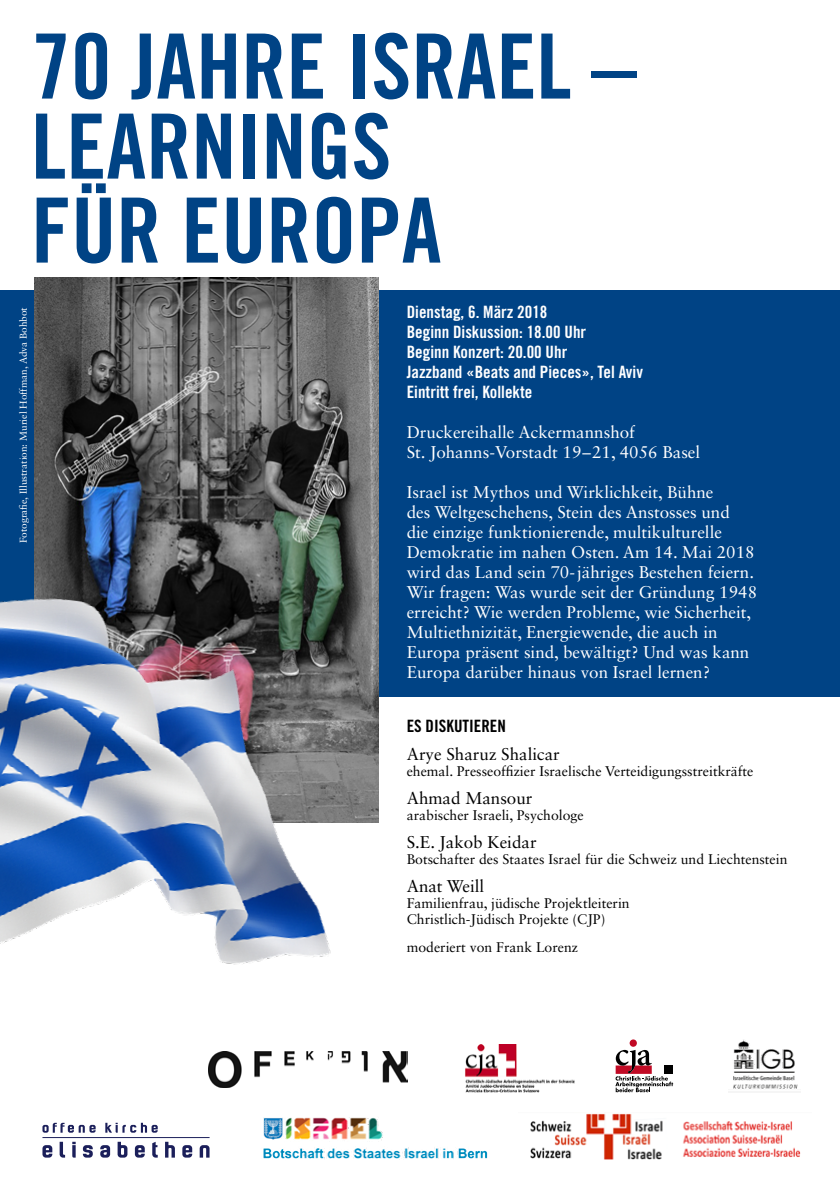
<style>
.page{position:relative;width:840px;height:1191px;background:#fff}
.page>*{position:absolute;margin:0;border:0;box-sizing:border-box;transform-origin:0 0}
.t1{font:90px/82px "Trade Gothic LT Bold Cond Twenty";color:#004385}
.t2{font:17px/20px "Sabon LT Std";color:#fff}
.t3{font:17px/20px "Trade Gothic LT Bold Cond Twenty";color:#fff}
.t4{font:17px "Sabon LT Std";color:#000}
.t5{font:17px "Trade Gothic LT Bold Cond Twenty";color:#000}
.t6{font:14px/16px "Sabon LT Std";color:#000}
.t7{font:10px "Sabon LT Std";color:#fff}
</style>
<div class="page">
<div style="left:0;top:290px;width:839px;height:406px;background:#004385"></div>
<img style="left:35px;top:278px;width:343px;height:300px">
<img style="left:0;top:578px;width:439px;height:555px">
<img style="left:733px;top:1039px;width:65px;height:50px">
<img style="left:260px;top:1111px;width:228px;height:49px">
<svg style="left:199px;top:1145px;width:10px;height:12px"></svg>
<svg style="left:117px;top:1141px;width:10px;height:16px"></svg>
<svg style="left:165px;top:1141px;width:10px;height:16px"></svg>
<svg style="left:100px;top:1145px;width:10px;height:12px"></svg>
<svg style="left:42px;top:1145px;width:10px;height:12px"></svg>
<svg style="left:83px;top:1145px;width:10px;height:12px"></svg>
<svg style="left:60px;top:1141px;width:5px;height:16px"></svg>
<svg style="left:152px;top:1141px;width:6px;height:16px"></svg>
<svg style="left:72px;top:1141px;width:4px;height:16px"></svg>
<svg style="left:135px;top:1145px;width:10px;height:12px"></svg>
<svg style="left:182px;top:1145px;width:10px;height:12px"></svg>
<svg style="left:42px;top:1122px;width:54px;height:10px"></svg>
<svg style="left:105px;top:1122px;width:53px;height:10px"></svg>
<hr style="left:42px;top:1137px;width:167px;height:1px;background:#1b1f5a">
<img style="left:530px;top:1113px;width:271px;height:47px">
<div style="left:629px;top:1039px;width:7px;height:7px;background:#c10a25;border-radius:50%"></div>
<svg style="left:615px;top:1049px;width:57px;height:43px"></svg>
<img style="left:465px;top:1045px;width:110px;height:47px">
<img style="left:208px;top:1051px;width:199px;height:36px">
<h1 class="t1" style="left:31px;top:25px;width:606px">70 JAHRE ISRAEL –<br>LEARNINGS<br>FÜR EUROPA</h1>
<p class="t7" style="left:17px;top:543px;width:238px;rotate:-90deg">Fotografie, Illustration: Muriel Hoffman, Adva Bohbot</p>
<p class="t3" style="left:406px;top:302px;width:237px">Dienstag, 6. März 2018<br>Beginn Diskussion: 18.00 Uhr<br>Beginn Konzert: 20.00 Uhr<br>Jazzband «Beats and Pieces», Tel Aviv<br>Eintritt frei, Kollekte</p>
<p class="t2" style="left:406px;top:422px;width:295px">Druckereihalle Ackermannshof<br>St. Johanns-Vorstadt 19–21, 4056 Basel</p>
<p class="t2" style="left:406px;top:482px;width:351px">Israel ist Mythos und Wirklichkeit, Bühne<br>des Weltgeschehens, Stein des Anstosses und<br>die einzige funktionierende, multikulturelle Demokratie im nahen Osten. Am 14. Mai 2018 wird das Land sein 70-jähriges Bestehen feiern.<br>Wir fragen: Was wurde seit der Gründung 1948 erreicht? Wie werden Probleme, wie Sicherheit, Multiethnizität, Energiewende, die auch in Europa präsent sind, bewältigt? Und was kann Europa darüber hinaus von Israel lernen?</p>
<p class="t5" style="left:406px;top:715px;width:101px">ES DISKUTIEREN</p>
<p class="t4" style="left:406px;top:744px;width:154px">Arye Sharuz Shalicar</p>
<p class="t6" style="left:406px;top:763px;width:348px">ehemal. Presseoffizier Israelische Verteidigungsstreitkräfte</p>
<p class="t4" style="left:406px;top:788px;width:127px">Ahmad Mansour</p>
<p class="t6" style="left:406px;top:807px;width:178px">arabischer Israeli, Psychologe</p>
<p class="t4" style="left:406px;top:832px;width:131px">S.E. Jakob Keidar</p>
<p class="t6" style="left:406px;top:851px;width:382px">Botschafter des Staates Israel für die Schweiz und Liechtenstein</p>
<p class="t4" style="left:406px;top:876px;width:79px">Anat Weill</p>
<p class="t6" style="left:406px;top:895px;width:224px">Familienfrau, jüdische Projektleiterin<br>Christlich-Jüdisch Projekte (CJP)</p>
<p class="t6" style="left:406px;top:939px;width:173px">moderiert von Frank Lorenz</p>
</div>
